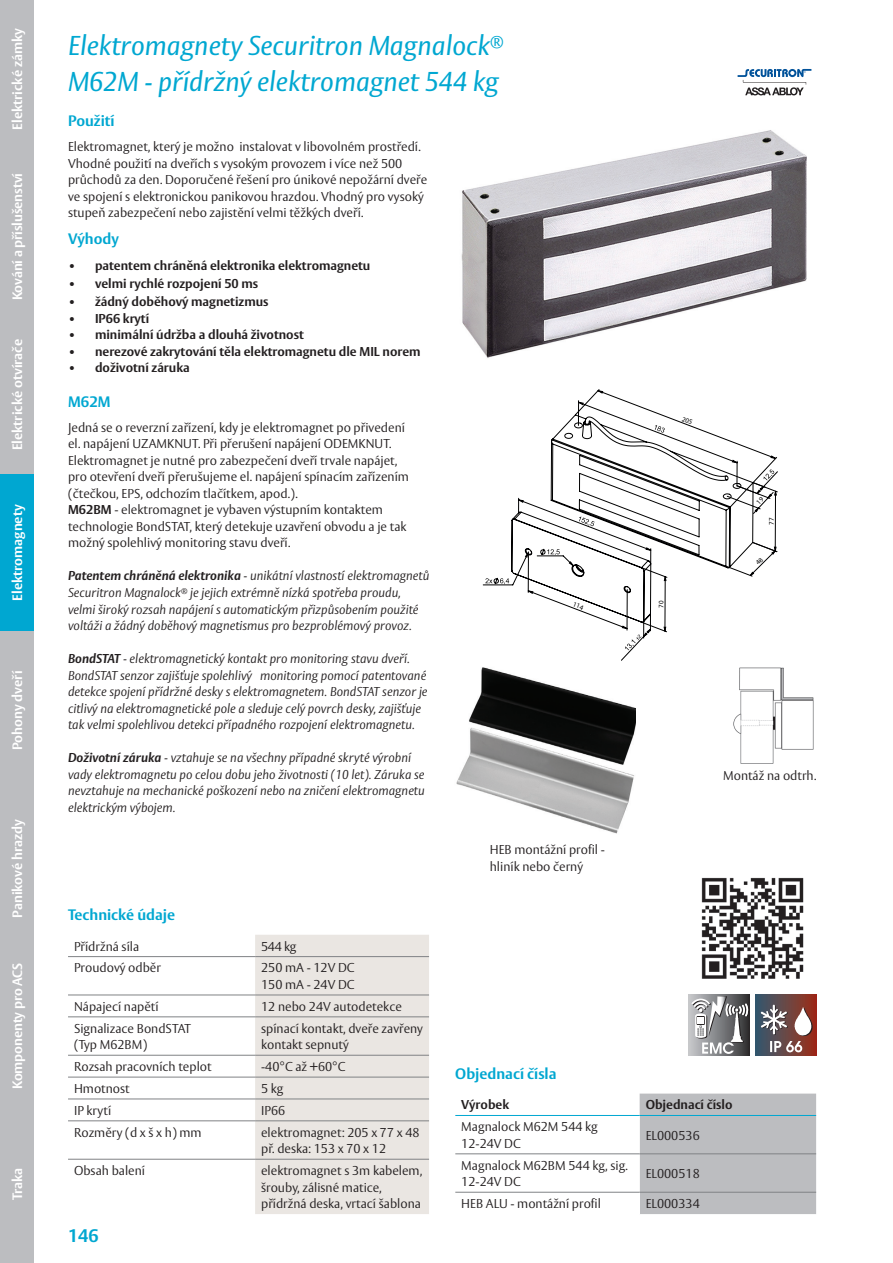
<style>
.page{position:relative;width:893px;height:1263px;background:#fff}
.page>*{position:absolute;margin:0;border:0;box-sizing:border-box;transform-origin:0 0}
.t1{font:italic 27px/36px "ASSA Vesta";color:#00a7d1}
.t2{font:700 18px "ASSA Vesta";color:#00a7d1}
.t3{font:700 15px "ASSA Vesta";color:#00a7d1}
.t4{font:700 13.5px "ASSA Vesta";letter-spacing:-.005em;color:#fff}
.t5{font:300 12.75px/16.5px "ASSA Vesta";color:#231f20}
.t6{font:italic 300 12.75px/16.5px "ASSA Vesta";color:#231f20}
.t7{font:700 12.75px "ASSA Vesta";color:#231f20}
.t8{font:6.9px "Myriad Pro";color:#000001}
.s1{font-weight:700}
</style>
<div class="page">
<div style="left:0;top:0;width:34px;height:158px;background:#bcbdc0"></div>
<div style="left:0;top:158px;width:34px;height:158px;background:#bcbdc0"></div>
<div style="left:0;top:316px;width:34px;height:158px;background:#bcbdc0"></div>
<div style="left:0;top:474px;width:34px;height:157px;background:#00a7d1"></div>
<div style="left:0;top:631px;width:34px;height:158px;background:#bcbdc0"></div>
<div style="left:0;top:789px;width:34px;height:158px;background:#bcbdc0"></div>
<div style="left:0;top:947px;width:34px;height:158px;background:#bcbdc0"></div>
<div style="left:0;top:1105px;width:34px;height:158px;background:#bcbdc0"></div>
<div style="left:255px;top:935px;width:174px;height:279px;background:#eae6e2"></div>
<hr style="left:68px;top:956px;width:187px;height:1px;background:#808285">
<hr style="left:255px;top:956px;width:174px;height:1px;background:#808285">
<hr style="left:68px;top:994px;width:187px;height:1px;background:#808285">
<hr style="left:255px;top:994px;width:174px;height:1px;background:#808285">
<hr style="left:68px;top:1016px;width:187px;height:1px;background:#808285">
<hr style="left:255px;top:1016px;width:174px;height:1px;background:#808285">
<hr style="left:68px;top:1055px;width:187px;height:1px;background:#808285">
<hr style="left:255px;top:1055px;width:174px;height:1px;background:#808285">
<hr style="left:68px;top:1077px;width:187px;height:1px;background:#808285">
<hr style="left:255px;top:1077px;width:174px;height:1px;background:#808285">
<hr style="left:68px;top:1098px;width:187px;height:1px;background:#808285">
<hr style="left:255px;top:1098px;width:174px;height:1px;background:#808285">
<hr style="left:68px;top:1120px;width:187px;height:1px;background:#808285">
<hr style="left:255px;top:1120px;width:174px;height:1px;background:#808285">
<hr style="left:68px;top:1159px;width:187px;height:1px;background:#808285">
<hr style="left:255px;top:1159px;width:174px;height:1px;background:#808285">
<svg style="left:455px;top:1093px;width:361px;height:121px"></svg>
<div style="left:455px;top:1192px;width:185px;height:22px;background:#fff"></div>
<hr style="left:455px;top:1115px;width:185px;height:1px;background:#00a7d1">
<hr style="left:640px;top:1115px;width:176px;height:1px;background:#00a7d1">
<hr style="left:455px;top:1153px;width:185px;height:1px;background:#808285">
<hr style="left:640px;top:1153px;width:176px;height:1px;background:#808285">
<hr style="left:455px;top:1192px;width:185px;height:1px;background:#808285">
<hr style="left:640px;top:1192px;width:176px;height:1px;background:#808285">
<img style="left:461px;top:130px;width:346px;height:228px">
<img style="left:456px;top:667px;width:180px;height:167px">
<img style="left:733px;top:667px;width:81px;height:97px">
<svg style="left:738px;top:69px;width:73px;height:26px"></svg>
<div style="left:689px;top:994px;width:61px;height:61px;background:linear-gradient(to bottom,#c3c4c7,#c2c3c6)"></div>
<svg style="left:692px;top:996px;width:57px;height:58px"></svg>
<div style="left:755px;top:994px;width:61px;height:61px;background:linear-gradient(to right,#345c72,#9e311b)"></div>
<svg style="left:761px;top:1005px;width:52px;height:47px"></svg>
<img style="left:701px;top:877px;width:103px;height:102px">
<svg style="left:483px;top:389px;width:295px;height:272px"></svg>
<p class="t4" style="left:9px;top:129px;width:103px;rotate:-90deg">Elektrické zámky</p>
<p class="t4" style="left:9px;top:300px;width:129px;rotate:-90deg">Kování a příslušenství</p>
<p class="t4" style="left:9px;top:450px;width:113px;rotate:-90deg">Elektrické otvírače</p>
<p class="t4" style="left:9px;top:600px;width:97px;rotate:-90deg">Elektromagnety</p>
<p class="t4" style="left:9px;top:750px;width:81px;rotate:-90deg">Pohony dveří</p>
<p class="t4" style="left:9px;top:918px;width:101px;rotate:-90deg">Panikové hrazdy</p>
<p class="t4" style="left:9px;top:1089px;width:128px;rotate:-90deg">Komponenty pro ACS</p>
<p class="t4" style="left:9px;top:1200px;width:34px;rotate:-90deg">Traka</p>
<h1 class="t1" style="left:68px;top:29px;width:437px">Elektromagnety Securitron Magnalock<sup>®<br></sup>M62M - přídržný elektromagnet 544 kg</h1>
<p class="t3" style="left:68px;top:112px;width:48px">Použití</p>
<p class="t5" style="left:68px;top:139px;width:361px">Elektromagnet, který je možno instalovat v libovolném prostředí.<br>Vhodné použití na dveřích s vysokým provozem i více než 500 průchodů za den. Doporučené řešení pro únikové nepožární dveře ve spojení s elektronickou panikovou hrazdou. Vhodný pro vysoký stupeň zabezpečení nebo zajistění velmi těžkých dveří.</p>
<p class="t3" style="left:68px;top:229px;width:52px">Výhody</p>
<p class="t7" style="left:68px;top:258px;width:304px">• patentem chráněná elektronika elektromagnetu</p>
<p class="t7" style="left:68px;top:276px;width:192px">• velmi rychlé rozpojení 50 ms</p>
<p class="t7" style="left:68px;top:294px;width:202px">• žádný doběhový magnetizmus</p>
<p class="t7" style="left:68px;top:311px;width:83px">• IP66 krytí</p>
<p class="t7" style="left:68px;top:327px;width:237px">• minimální údržba a dlouhá životnost</p>
<p class="t7" style="left:68px;top:344px;width:354px">• nerezové zakrytování těla elektromagnetu dle MIL norem</p>
<p class="t7" style="left:68px;top:360px;width:123px">• doživotní záruka</p>
<p class="t3" style="left:68px;top:392px;width:44px">M62M</p>
<p class="t5" style="left:68px;top:420px;width:342px">Jedná se o reverzní zařízení, kdy je elektromagnet po přivedení el. napájení UZAMKNUT. Při přerušení napájení ODEMKNUT.<br>Elektromagnet je nutné pro zabezpečení dveří trvale napájet, pro otevření dveří přerušujeme el. napájení spínacím zařízením (čtečkou, EPS, odchozím tlačítkem, apod.).<br><span class="s1">M62BM</span> - elektromagnet je vybaven výstupním kontaktem technologie BondSTAT, který detekuje uzavření obvodu a je tak možný spolehlivý monitoring stavu dveří.</p>
<p class="t6" style="left:68px;top:568px;width:363px"><span class="s1">Patentem chráněná elektronika</span> - unikátní vlastností elektromagnetů Securitron Magnalock<sup>®</sup> je jejich extrémně nízká spotřeba proudu, velmi široký rozsah napájení s automatickým přizpůsobením použité voltáži a žádný doběhový magnetismus pro bezproblémový provoz.</p>
<p class="t6" style="left:68px;top:651px;width:361px"><span class="s1">BondSTAT</span> - elektromagnetický kontakt pro monitoring stavu dveří.<br>BondSTAT senzor zajišťuje spolehlivý monitoring pomocí patentované detekce spojení přídržné desky s elektromagnetem. BondSTAT senzor je citlivý na elektromagnetické pole a sleduje celý povrch desky, zajišťuje tak velmi spolehlivou detekci případného rozpojení elektromagnetu.</p>
<p class="t6" style="left:68px;top:750px;width:358px"><span class="s1">Doživotní záruka</span> - vztahuje se na všechny případné skryté výrobní vady elektromagnetu po celou dobu jeho životnosti (10 let). Záruka se nevztahuje na mechanické poškození nebo na zničení elektromagnetu elektrickým výbojem.</p>
<p class="t5" style="left:490px;top:842px;width:117px">HEB montážní profil - hliník nebo černý</p>
<p class="t8" style="left:657px;top:608px;width:9px;rotate:-90deg">07</p>
<p class="t8" style="left:767px;top:525px;width:9px;rotate:-90deg">77</p>
<p class="t5" style="left:723px;top:767px;width:95px">Montáž na odtrh.</p>
<p class="t3" style="left:68px;top:906px;width:109px">Technické údaje</p>
<p class="t5" style="left:74px;top:938px;width:67px">Přídržná síla</p>
<p class="t5" style="left:261px;top:938px;width:37px">544 kg</p>
<p class="t5" style="left:74px;top:960px;width:88px">Proudový odběr</p>
<p class="t5" style="left:261px;top:960px;width:95px">250 mA - 12V DC<br>150 mA - 24V DC</p>
<p class="t5" style="left:74px;top:999px;width:86px">Nápajecí napětí</p>
<p class="t5" style="left:261px;top:999px;width:142px">12 nebo 24V autodetekce</p>
<p class="t5" style="left:74px;top:1020px;width:119px">Signalizace BondSTAT (Typ M62BM)</p>
<p class="t5" style="left:261px;top:1020px;width:163px">spínací kontakt, dveře zavřeny kontakt sepnutý</p>
<p class="t5" style="left:74px;top:1059px;width:139px">Rozsah pracovních teplot</p>
<p class="t5" style="left:261px;top:1059px;width:86px">-40°C až +60°C</p>
<p class="t5" style="left:74px;top:1081px;width:57px">Hmotnost</p>
<p class="t5" style="left:261px;top:1081px;width:24px">5 kg</p>
<p class="t5" style="left:74px;top:1103px;width:39px">IP krytí</p>
<p class="t5" style="left:261px;top:1103px;width:26px">IP66</p>
<p class="t5" style="left:74px;top:1124px;width:129px">Rozměry (d x š x h) mm</p>
<p class="t5" style="left:261px;top:1124px;width:160px">elektromagnet: 205 x 77 x 48 př. deska: 153 x 70 x 12</p>
<p class="t5" style="left:74px;top:1163px;width:73px">Obsah balení</p>
<p class="t5" style="left:261px;top:1163px;width:163px">elektromagnet s 3m kabelem, šrouby, zálisné matice, přídržná deska, vrtací šablona</p>
<h2 class="t2" style="left:68px;top:1224px;width:32px">146</h2>
<p class="t3" style="left:455px;top:1064px;width:103px">Objednací čísla</p>
<p class="t7" style="left:461px;top:1097px;width:49px">Výrobek</p>
<p class="t7" style="left:646px;top:1097px;width:88px">Objednací číslo</p>
<p class="t5" style="left:461px;top:1119px;width:138px">Magnalock M62M 544 kg<br>12-24V DC</p>
<p class="t5" style="left:646px;top:1127px;width:56px">EL000536</p>
<p class="t5" style="left:461px;top:1157px;width:168px">Magnalock M62BM 544 kg, sig.<br>12-24V DC</p>
<p class="t5" style="left:646px;top:1166px;width:56px">EL000518</p>
<p class="t5" style="left:461px;top:1196px;width:141px">HEB ALU - montážní profil</p>
<p class="t5" style="left:646px;top:1196px;width:56px">EL000334</p>
</div>
